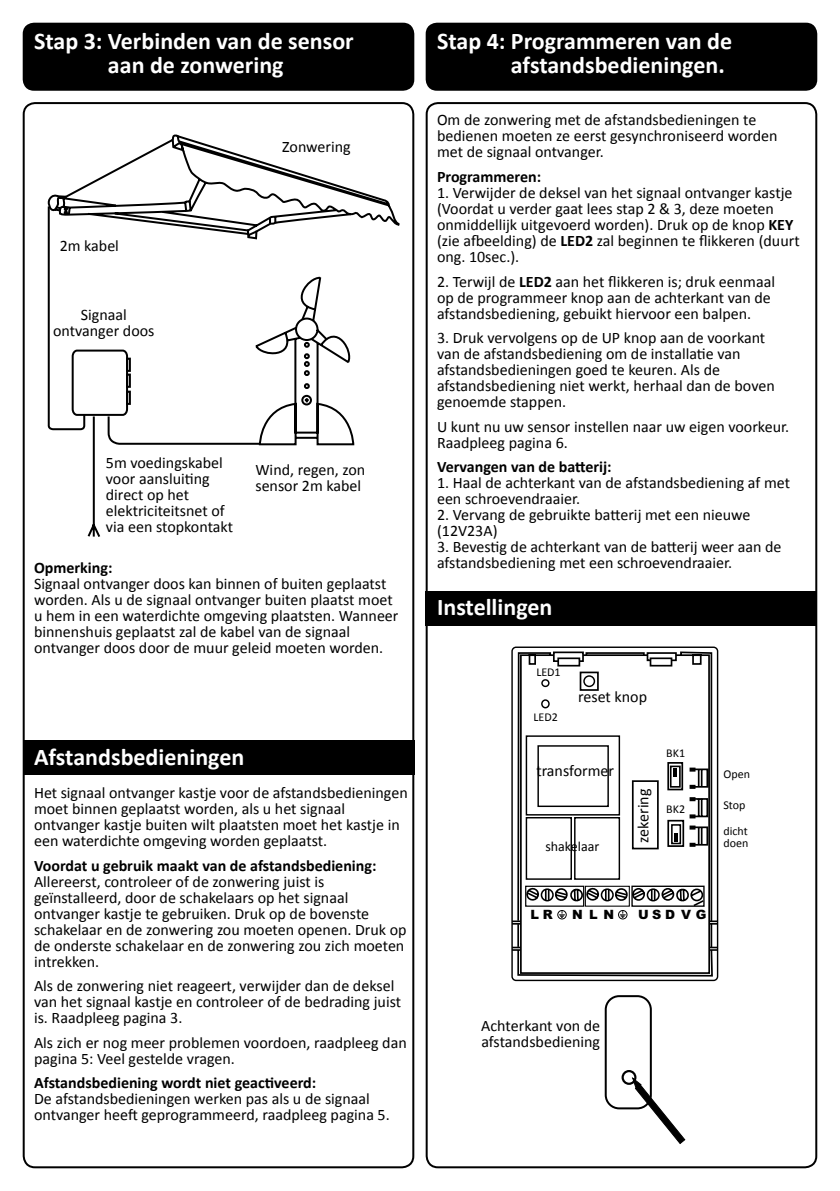
<style>
.page{position:relative;width:840px;height:1191px;background:#fff}
.page>*{position:absolute;margin:0;border:0;box-sizing:border-box;transform-origin:0 0}
.t1{font:700 24px/24px "Calibri";color:#fff;text-align:center}
.t2{font:16px/16px "Calibri";color:#000}
.t3{font:700 16px "Calibri";color:#000}
.t4{font:14px "Calibri";color:#000}
.t5{font:900 12.8px "Arial";color:#000}
.t6{font:12px/25.8px "Calibri";color:#000}
.s1{font-weight:700}
</style>
<div class="page">
<div style="left:23px;top:23px;width:391px;height:68px;background:#000;border-radius:11px"></div>
<div style="left:425px;top:23px;width:391px;height:68px;background:#000;border-radius:11px"></div>
<div style="left:23px;top:102px;width:391px;height:1066px;border:2px solid #000;border-radius:11px"></div>
<div style="left:425px;top:102px;width:391px;height:1066px;border:2px solid #000;border-radius:11px"></div>
<div style="left:23px;top:741px;width:391px;height:34px;background:#000"></div>
<div style="left:425px;top:591px;width:391px;height:34px;background:#000"></div>
<svg style="left:47px;top:134px;width:353px;height:403px"></svg>
<div style="left:604px;top:995px;width:47px;height:114px;border:2px solid #000;border-radius:13px"></div>
<svg style="left:632px;top:1077px;width:52px;height:66px"></svg>
<div style="left:621px;top:1070px;width:15px;height:14px;border:2px solid #000;border-radius:50%"></div>
<svg style="left:516px;top:651px;width:197px;height:326px"></svg>
<svg style="left:708px;top:946px;width:7px;height:4px"></svg>
<svg style="left:513px;top:946px;width:7px;height:4px"></svg>
<div style="left:511px;top:646px;width:206px;height:335px;border:1px solid #000;border-radius:4px"></div>
<svg style="left:512px;top:674px;width:205px;height:250px"></svg>
<h1 class="t1" style="left:34px;top:29px;width:321px">Stap 3: Verbinden van de sensor aan de zonwering</h1>
<p class="t2" style="left:60px;top:238px;width:61px">2m kabel</p>
<p class="t2" style="left:53px;top:307px;width:103px;text-align:center">Signaal ontvanger doos</p>
<p class="t2" style="left:282px;top:139px;width:70px">Zonwering</p>
<p class="t2" style="left:106px;top:454px;width:129px">5m voedingskabel voor aansluiting direct op het elektriciteitsnet of via een stopkontakt</p>
<p class="t3" style="left:34px;top:557px;width:80px">Opmerking:</p>
<p class="t2" style="left:34px;top:575px;width:366px">Signaal ontvanger doos kan binnen of buiten geplaatst worden. Als u de signaal ontvanger buiten plaatst moet u hem in een waterdichte omgeving plaatsten. Wanneer binnenshuis geplaatst zal de kabel van de signaal ontvanger doos door de muur geleid moeten worden.</p>
<p class="t2" style="left:255px;top:462px;width:111px">Wind, regen, zon sensor 2m kabel</p>
<h1 class="t1" style="left:34px;top:745px;width:212px">Afstandsbedieningen</h1>
<p class="t2" style="left:34px;top:785px;width:375px">Het signaal ontvanger kastje voor de afstandsbedieningen moet binnen geplaatst worden, als u het signaal ontvanger kastje buiten wilt plaatsten moet het kastje in een waterdichte omgeving worden geplaatst.</p>
<p class="t3" style="left:34px;top:855px;width:344px">Voordat u gebruik maakt van de afstandsbediening:</p>
<p class="t2" style="left:34px;top:873px;width:374px">Allereerst, controleer of de zonwering juist is geïnstalleerd, door de schakelaars op het signaal ontvanger kastje te gebruiken. Druk op de bovenste schakelaar en de zonwering zou moeten openen. Druk op de onderste schakelaar en de zonwering zou zich moeten intrekken.</p>
<p class="t2" style="left:34px;top:978px;width:368px">Als de zonwering niet reageert, verwijder dan de deksel van het signaal kastje en controleer of de bedrading juist is. Raadpleeg pagina 3.</p>
<p class="t2" style="left:34px;top:1034px;width:374px">Als zich er nog meer problemen voordoen, raadpleeg dan pagina 5: Veel gestelde vragen.</p>
<p class="t3" style="left:34px;top:1072px;width:283px">Afstandsbediening wordt niet geactiveerd:</p>
<p class="t2" style="left:34px;top:1091px;width:357px">De afstandsbedieningen werken pas als u de signaal ontvanger heeft geprogrammeerd, raadpleeg pagina 5.</p>
<h1 class="t1" style="left:510px;top:29px;width:223px;text-align:left;text-indent:-74px">Stap 4: Programmeren van de afstandsbedieningen.</h1>
<p class="t2" style="left:437px;top:112px;width:342px">Om de zonwering met de afstandsbedieningen te bedienen moeten ze eerst gesynchroniseerd worden met de signaal ontvanger.</p>
<p class="t3" style="left:437px;top:166px;width:106px">Programmeren:</p>
<p class="t2" style="left:437px;top:185px;width:364px">1. Verwijder de deksel van het signaal ontvanger kastje (Voordat u verder gaat lees stap 2 &amp; 3, deze moeten onmiddellijk uitgevoerd worden). Druk op de knop <span class="s1">KEY </span>(zie afbeelding) de <span class="s1">LED2</span> zal beginnen te flikkeren (duurt ong. 10sec.).</p>
<p class="t2" style="left:437px;top:273px;width:339px">2. Terwijl de <span class="s1">LED2</span> aan het flikkeren is; druk eenmaal op de programmeer knop aan de achterkant van de afstandsbediening, gebuikt hiervoor een balpen.</p>
<p class="t2" style="left:437px;top:330px;width:339px">3. Druk vervolgens op de UP knop aan de voorkant van de afstandsbediening om de installatie van afstandsbedieningen goed te keuren. Als de afstandsbediening niet werkt, herhaal dan de boven genoemde stappen.</p>
<p class="t2" style="left:437px;top:418px;width:353px">U kunt nu uw sensor instellen naar uw eigen voorkeur.<br>Raadpleeg pagina 6.</p>
<p class="t3" style="left:437px;top:456px;width:176px">Vervangen van de batterij:</p>
<p class="t2" style="left:437px;top:475px;width:354px">1. Haal de achterkant van de afstandsbediening af met een schroevendraaier.</p>
<p class="t2" style="left:437px;top:507px;width:315px">2. Vervang de gebruikte batterij met een nieuwe (12V23A)</p>
<p class="t2" style="left:437px;top:539px;width:346px">3. Bevestig de achterkant van de batterij weer aan de afstandsbediening met een schroevendraaier.</p>
<h1 class="t1" style="left:437px;top:595px;width:117px">Instellingen</h1>
<p class="t6" style="left:536px;top:659px;width:26px">LED1</p>
<p class="t6" style="left:533px;top:704px;width:26px">LED2</p>
<p class="t2" style="left:577px;top:689px;width:70px">reset knop</p>
<p class="t2" style="left:536px;top:762px;width:79px">transformer</p>
<p class="t4" style="left:545px;top:838px;width:55px">shakelaar</p>
<p class="t2" style="left:635px;top:842px;width:55px;rotate:-90deg">zekering</p>
<p class="t6" style="left:665px;top:740px;width:20px">BK1</p>
<p class="t6" style="left:665px;top:796px;width:20px">BK2</p>
<p class="t6" style="left:723px;top:760px;width:28px">Open</p>
<p class="t6" style="left:723px;top:792px;width:26px">Stop dicht</p>
<p class="t6" style="left:723px;top:830px;width:26px">doen</p>
<p class="t5" style="left:530px;top:905px;width:24px">L R</p>
<p class="t5" style="left:589px;top:905px;width:26px">L N</p>
<p class="t5" style="left:638px;top:905px;width:70px">USD VG</p>
<p class="t5" style="left:572px;top:905px;width:12px">N</p>
<p class="t2" style="left:481px;top:1018px;width:120px">Achterkant von de afstandsbediening</p>
</div>
